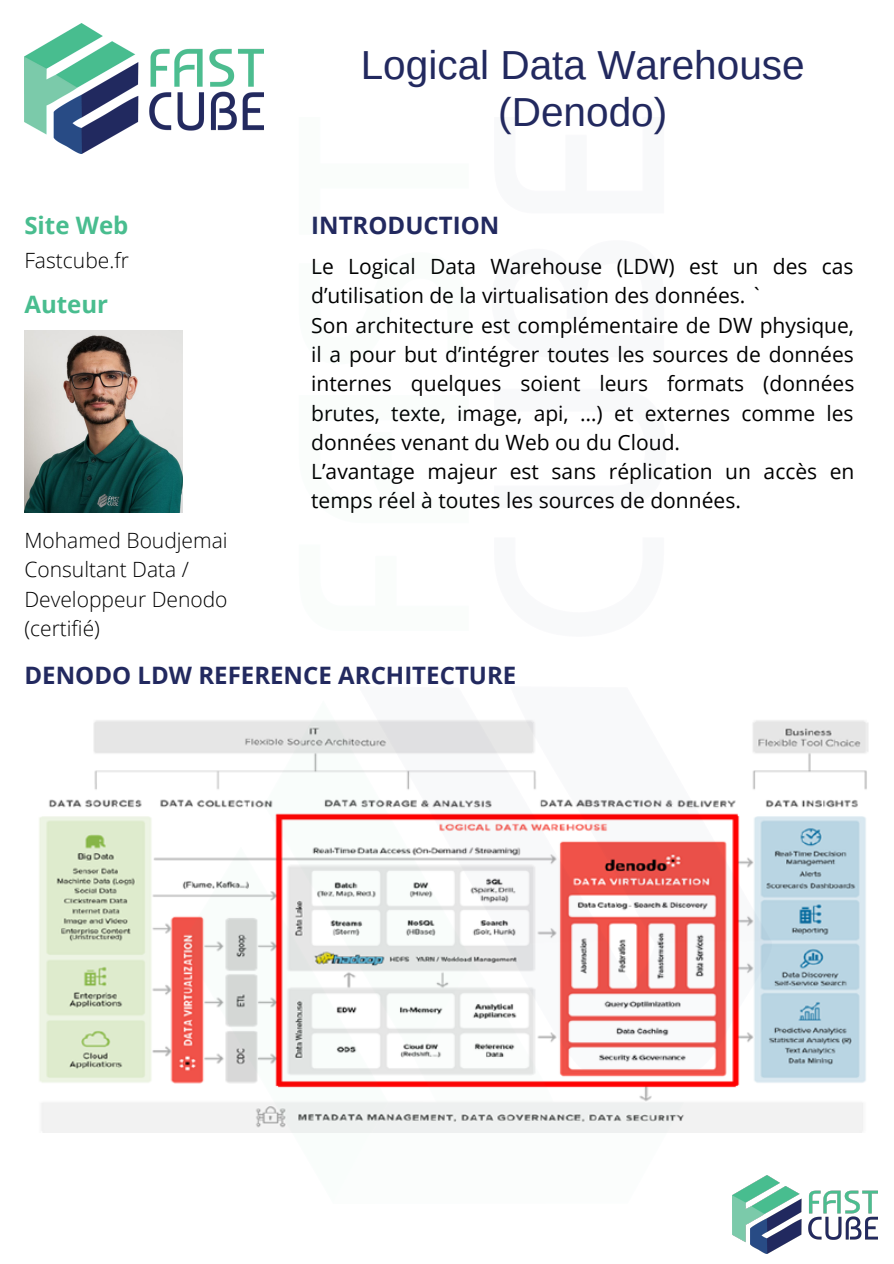
<style>
.page{position:relative;width:894px;height:1264px;background:#fff}
.page>*{position:absolute;margin:0;border:0;box-sizing:border-box;transform-origin:0 0}
.t1{font:40.5px/46.2px "Arimo";color:#22295f;text-align:center}
.t2{font:700 24px "Open Sans";color:#22295f}
.t3{font:700 24px "Open Sans";color:#49bd8f}
.t4{font:21px/29.2px "Open Sans";color:#000}
.t5{font:300 21px/29.2px "Open Sans";color:#000}
</style>
<div class="page">
<img style="left:24px;top:24px;width:239px;height:129px">
<img style="left:39px;top:720px;width:830px;height:412px">
<img style="left:732px;top:1177px;width:145px;height:76px">
<img style="left:182px;top:117px;width:589px;height:1086px">
<img style="left:24px;top:330px;width:158px;height:182px">
<p class="t3" style="left:24px;top:208px;width:105px">Site Web</p>
<p class="t5" style="left:24px;top:245px;width:106px">Fastcube.fr</p>
<p class="t3" style="left:24px;top:287px;width:85px">Auteur</p>
<p class="t5" style="left:24px;top:525px;width:205px">Mohamed Boudjemai</p>
<p class="t5" style="left:24px;top:554px;width:204px">Consultant Data /<br>Developpeur Denodo (certifié)</p>
<p class="t1" style="left:360px;top:42px;width:445px">Logical Data Warehouse (Denodo)</p>
<p class="t2" style="left:311px;top:208px;width:190px">INTRODUCTION</p>
<p class="t4" style="left:311px;top:251px;width:544px">Le Logical Data Warehouse (LDW) est un des cas d’utilisation de la virtualisation des données. `</p>
<p class="t4" style="left:311px;top:310px;width:544px;text-align:justify">Son architecture est complémentaire de DW physique, il a pour but d’intégrer toutes les sources de données internes quelques soient leurs formats (données brutes, texte, image, api, …) et externes comme les données venant du Web ou du Cloud.</p>
<p class="t4" style="left:311px;top:456px;width:544px">L’avantage majeur est sans réplication un accès en temps réel à toutes les sources de données.</p>
<p class="t2" style="left:24px;top:658px;width:493px">DENODO LDW REFERENCE ARCHITECTURE</p>
</div>
